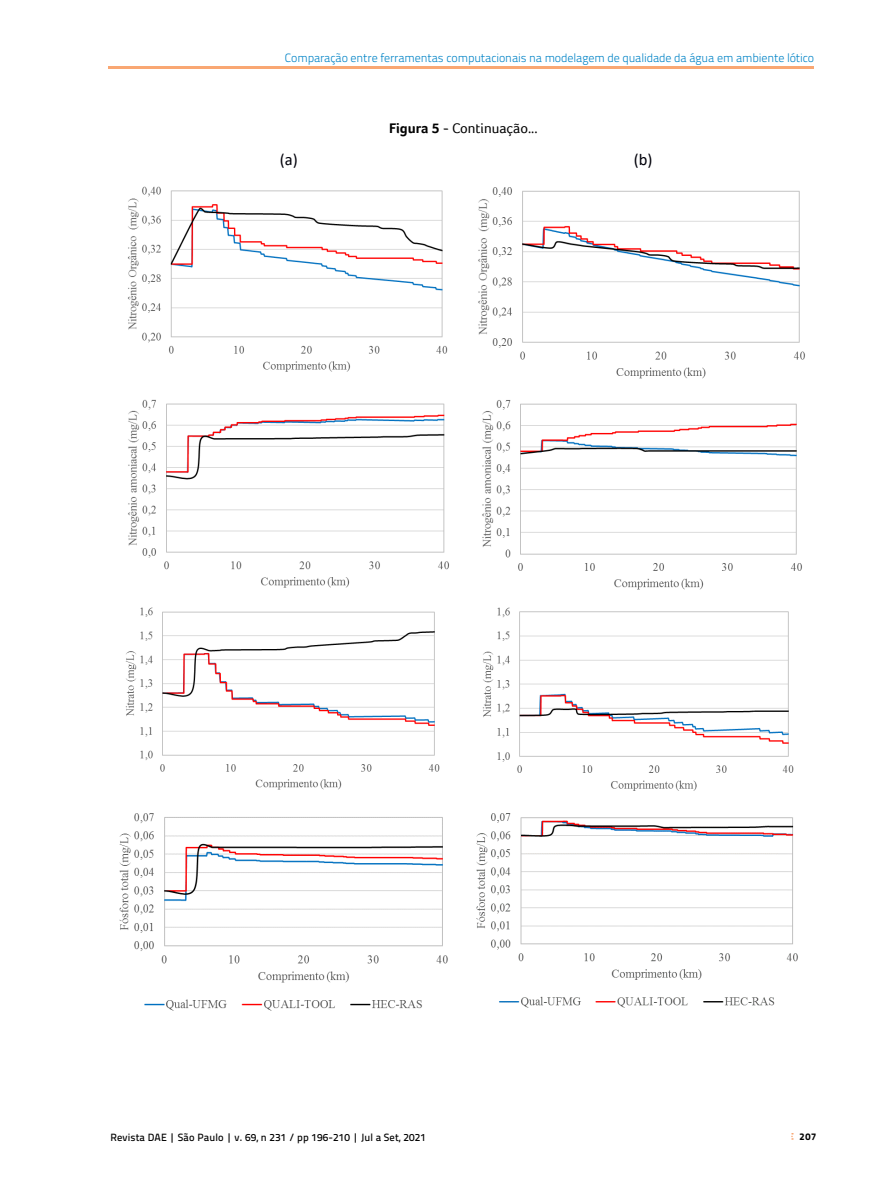
<style>
.page{position:relative;width:893px;height:1191px;background:#fff}
.page>*{position:absolute;margin:0;border:0;box-sizing:border-box;transform-origin:0 0}
.t1{font:16.5px "Calibri";color:#00000a}
.t2{font:14.25px "Foco";color:#000}
.t3{font:300 12px "Titillium Text 22 L";letter-spacing:-.01em;color:#0083c6}
.t4{font:500 10.5px "Titillium Text 22 L";letter-spacing:.01em;color:#000}
.t5{font:800 9.75px "Titillium Text 22 L";color:#000}
.s1{font-weight:700}
</style>
<div class="page">
<svg style="left:791px;top:1133px;width:2px;height:6px"></svg>
<img style="left:127px;top:186px;width:321px;height:186px">
<img style="left:478px;top:187px;width:327px;height:192px">
<img style="left:128px;top:399px;width:321px;height:189px">
<img style="left:482px;top:400px;width:320px;height:190px">
<img style="left:125px;top:607px;width:315px;height:183px">
<img style="left:483px;top:607px;width:311px;height:184px">
<img style="left:119px;top:813px;width:329px;height:198px">
<img style="left:476px;top:813px;width:322px;height:195px">
<hr style="left:109px;top:66px;width:705px;height:3px;background:#f9a773">
<p class="t3" style="left:285px;top:49px;width:531px">Comparação entre ferramentas computacionais na modelagem de qualidade da água em ambiente lótico</p>
<p class="t2" style="left:389px;top:120px;width:150px"><span class="s1">Figura 5</span> - Continuação...</p>
<h1 class="t1" style="left:280px;top:148px;width:19px">(a)</h1>
<h1 class="t1" style="left:634px;top:148px;width:20px">(b)</h1>
<p class="t4" style="left:111px;top:1129px;width:317px">Revista DAE | São Paulo | v. 69, n 231 / pp 196-210 | Jul a Set, 2021</p>
<p class="t5" style="left:799px;top:1129px;width:19px">207</p>
</div>
